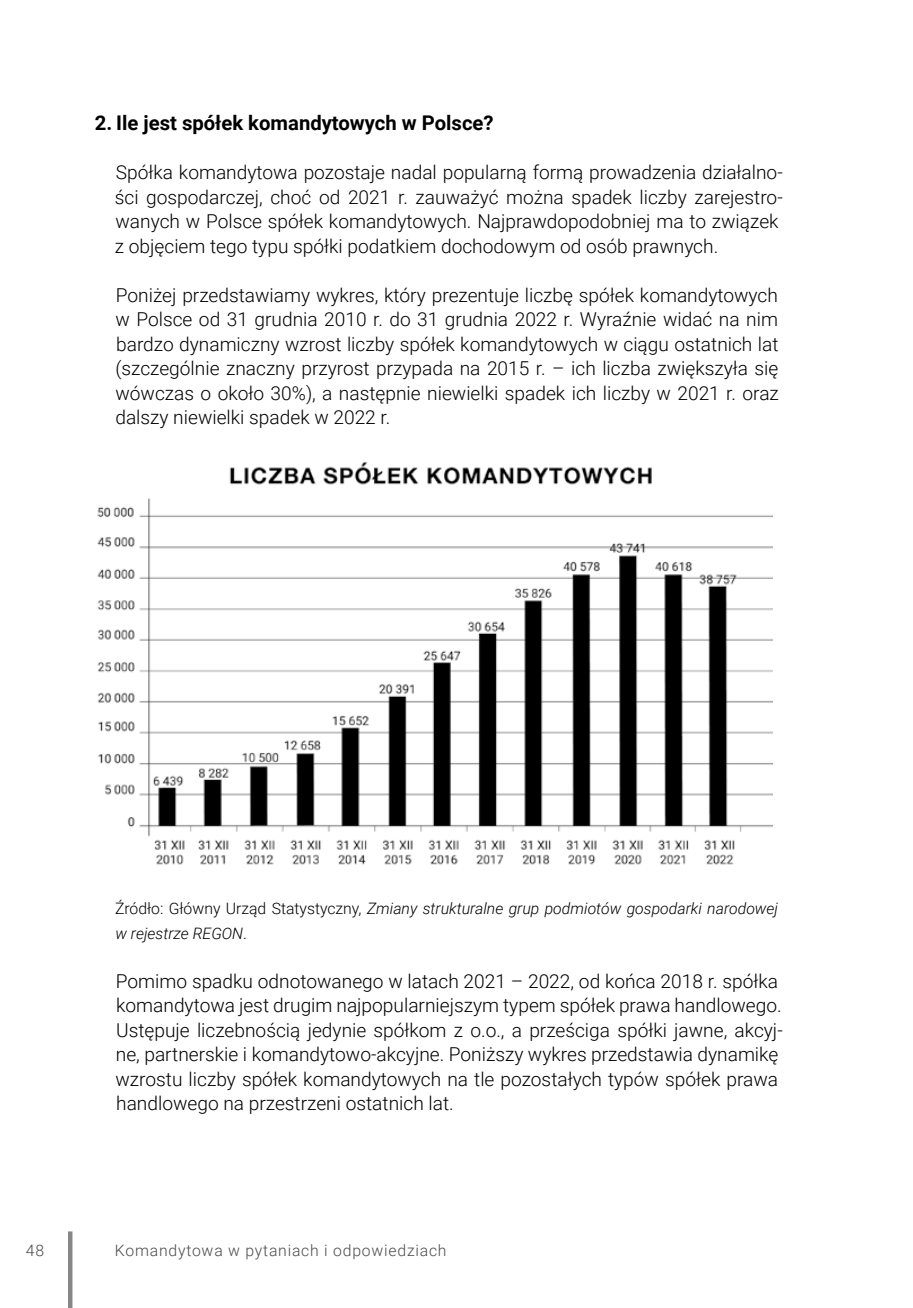
<style>
.page{position:relative;width:913px;height:1308px;background:#fff}
.page>*{position:absolute;margin:0;border:0;box-sizing:border-box;transform-origin:0 0}
.t1{font:700 20.25px "Roboto";color:#000}
.first_para{font:300 19.12px/24.5px "Roboto";color:#000}
.first_para-2{font:italic 300 15.75px/24.5px "Roboto";color:#000}
.t2{font:300 15.75px "Roboto";letter-spacing:.05em;color:#4a4a49}
.s1{font-style:normal}
</style>
<div class="page">
<hr style="left:68px;top:1231px;width:4px;height:76px;background:#878787">
<img style="left:97px;top:462px;width:675px;height:403px">
<p class="t1" style="left:95px;top:109px;width:400px">2. Ile jest spółek komandytowych w Polsce?</p>
<p class="first_para" style="left:115px;top:159px;width:669px">Spółka komandytowa pozostaje nadal popularną formą prowadzenia działalno&shy;ści gospodarczej, choć od 2021 r. zauważyć można spadek liczby zarejestro&shy;wanych w Polsce spółek komandytowych. Najprawdopodobniej ma to związek z objęciem tego typu spółki podatkiem dochodowym od osób prawnych.</p>
<p class="first_para" style="left:115px;top:282px;width:664px;text-align:justify">Poniżej przedstawiamy wykres, który prezentuje liczbę spółek komandytowych w Polsce od 31 grudnia 2010 r. do 31 grudnia 2022 r. Wyraźnie widać na nim bardzo dynamiczny wzrost liczby spółek komandytowych w ciągu ostatnich lat (szczególnie znaczny przyrost przypada na 2015 r. – ich liczba zwiększyła się wówczas o około 30%), a następnie niewielki spadek ich liczby w 2021 r. oraz dalszy niewielki spadek w 2022 r.</p>
<p class="first_para-2" style="left:115px;top:895px;width:664px"><span class="s1">Źródło: Główny Urząd Statystyczny,</span> Zmiany strukturalne grup podmiotów gospodarki narodowej w rejestrze REGON<span class="s1">.</span></p>
<p class="first_para" style="left:115px;top:967px;width:668px">Pomimo spadku odnotowanego w latach 2021 – 2022, od końca 2018 r. spółka komandytowa jest drugim najpopularniejszym typem spółek prawa handlowego.<br>Ustępuje liczebnością jedynie spółkom z o.o., a prześciga spółki jawne, akcyj&shy;ne, partnerskie i komandytowo-akcyjne. Poniższy wykres przedstawia dynamikę wzrostu liczby spółek komandytowych na tle pozostałych typów spółek prawa handlowego na przestrzeni ostatnich lat.</p>
<p class="t2" style="left:26px;top:1239px;width:20px">48</p>
<p class="t2" style="left:115px;top:1239px;width:333px">Komandytowa w pytaniach i odpowiedziach</p>
</div>
